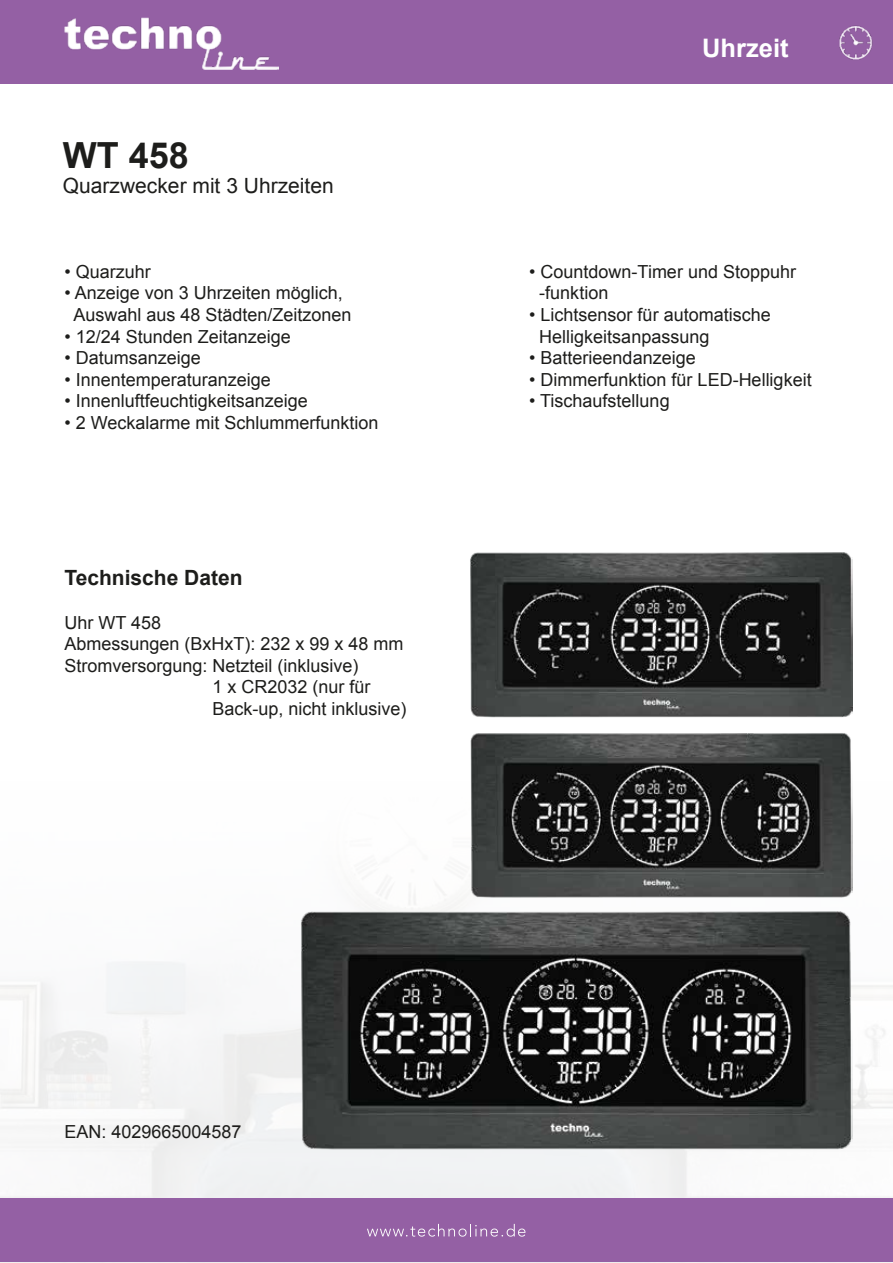
<style>
.page{position:relative;width:893px;height:1263px;background:#fff}
.page>*{position:absolute;margin:0;border:0;box-sizing:border-box;transform-origin:0 0}
.t1{font:700 36px "Arial";color:#1d1d1b}
.t2{font:700 25.5px "Arial";color:#fff}
.t3{font:21px "Arial";color:#1d1d1b}
.t4{font:700 21px "Arial";color:#1d1d1b}
.t5{font:18px/21.6px "Arial";color:#1d1d1b}
</style>
<div class="page">
<img style="left:0;top:786px;width:893px;height:477px">
<div style="left:0;top:0;width:893px;height:84px;background:#9460a4"></div>
<div style="left:0;top:1198px;width:893px;height:63px;background:#9460a4"></div>
<img style="left:64px;top:18px;width:214px;height:51px">
<svg style="left:367px;top:1224px;width:158px;height:12px"></svg>
<img style="left:839px;top:25px;width:34px;height:35px">
<img style="left:299px;top:910px;width:553px;height:241px">
<img style="left:469px;top:733px;width:383px;height:165px">
<img style="left:470px;top:552px;width:382px;height:166px">
<h1 class="t1" style="left:63px;top:132px;width:128px">WT 458</h1>
<p class="t3" style="left:63px;top:172px;width:272px">Quarzwecker mit 3 Uhrzeiten</p>
<p class="t5" style="left:64px;top:261px;width:88px">• Quarzuhr</p>
<p class="t5" style="left:64px;top:282px;width:289px;text-align:center">• Anzeige von 3 Uhrzeiten möglich,<br>Auswahl aus 48 Städten/Zeitzonen</p>
<p class="t5" style="left:64px;top:326px;width:228px">• 12/24 Stunden Zeitanzeige</p>
<p class="t5" style="left:64px;top:347px;width:138px">• Datumsanzeige</p>
<p class="t5" style="left:64px;top:369px;width:208px">• Innentemperaturanzeige</p>
<p class="t5" style="left:64px;top:390px;width:245px">• Innenluftfeuchtigkeitsanzeige</p>
<p class="t5" style="left:64px;top:412px;width:316px">• 2 Weckalarme mit Schlummerfunktion</p>
<p class="t4" style="left:64px;top:564px;width:180px">Technische Daten</p>
<p class="t5" style="left:64px;top:612px;width:98px">Uhr WT 458</p>
<p class="t5" style="left:64px;top:633px;width:341px">Abmessungen (BxHxT): 232 x 99 x 48 mm</p>
<p class="t5" style="left:64px;top:655px;width:296px">Stromversorgung: Netzteil (inklusive)</p>
<p class="t5" style="left:212px;top:676px;width:160px">1 x CR2032 (nur für</p>
<p class="t5" style="left:212px;top:698px;width:196px">Back-up, nicht inklusive)</p>
<h2 class="t2" style="left:702px;top:32px;width:88px">Uhrzeit</h2>
<p class="t5" style="left:539px;top:261px;width:258px;text-indent:-10px">• Countdown-Timer und Stoppuhr -funktion</p>
<p class="t5" style="left:539px;top:304px;width:233px;text-indent:-10px">• Lichtsensor für automatische<br>Helligkeitsanpassung</p>
<p class="t5" style="left:529px;top:347px;width:168px">• Batterieendanzeige</p>
<p class="t5" style="left:529px;top:369px;width:284px">• Dimmerfunktion für LED-Helligkeit</p>
<p class="t5" style="left:529px;top:390px;width:142px">• Tischaufstellung</p>
<p class="t5" style="left:64px;top:1121px;width:179px">EAN: 4029665004587</p>
</div>
